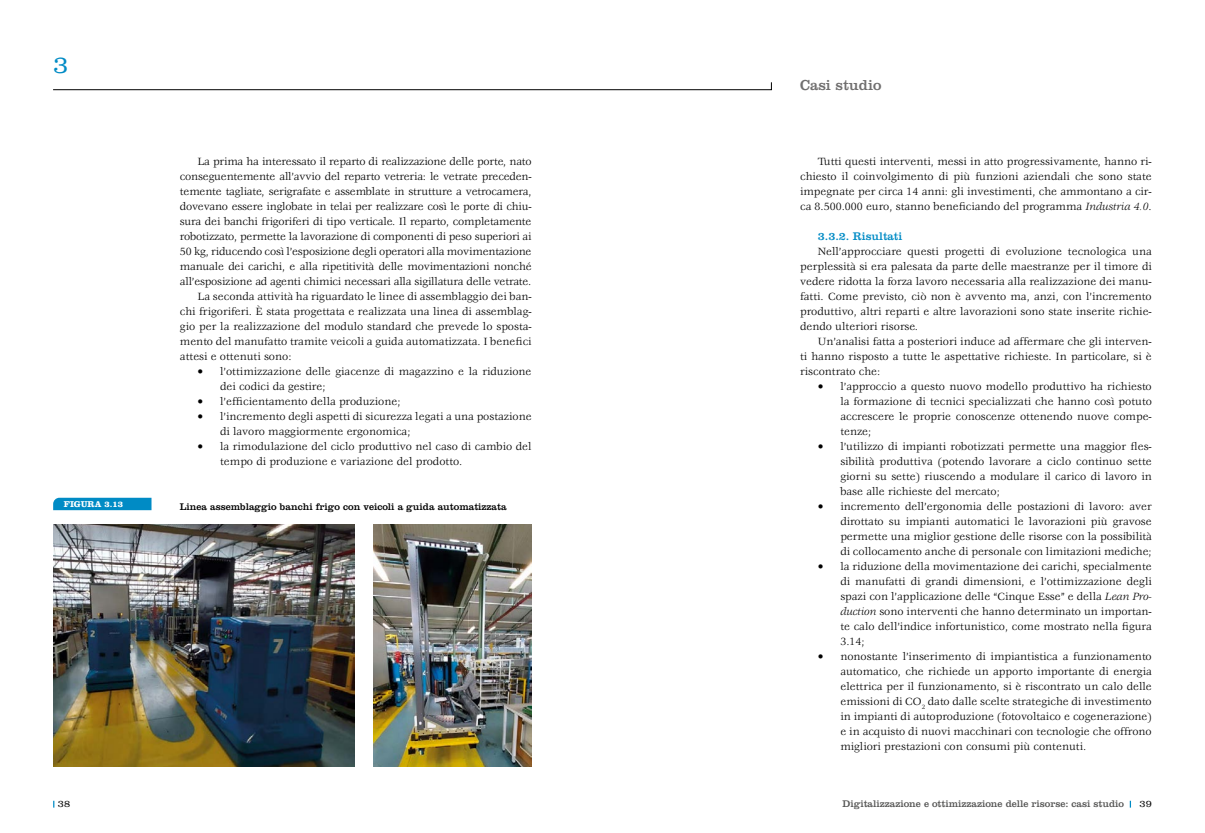
<style>
.page{position:relative;width:1205px;height:833px;background:#fff}
.page>*{position:absolute;margin:0;border:0;box-sizing:border-box;transform-origin:0 0}
.t1{font:300 25px "Clarendon LT Std";color:#008bc5}
.t2{font:15px "Clarendon LT Std";color:#706f6f}
.t3{font:11.5px/15px "Veljovic Std";color:#000;text-align:justify}
.t4{font:11.5px "Clarendon LT Std";color:#008bc5}
.t5{font:10px "Clarendon LT Std";color:#000}
.t6{font:10px "Clarendon LT Std";color:#575756}
.t7{font:300 10px "Clarendon LT Std";color:#000}
.t8{font:700 8.75px "Clarendon LT Std";color:#fff}
.s1{font-style:italic}
</style>
<div class="page">
<svg style="left:53px;top:82px;width:719px;height:8px"></svg>
<img style="left:374px;top:524px;width:157px;height:242px">
<img style="left:54px;top:524px;width:301px;height:242px">
<svg style="left:53px;top:498px;width:98px;height:12px"></svg>
<h1 class="t1" style="left:53px;top:50px;width:17px">3</h1>
<p class="t8" style="left:64px;top:498px;width:61px">FIGURA 3.13</p>
<p class="t3" style="left:198px;top:154px;width:335px">La prima ha interessato il reparto di realizzazione delle porte, nato</p>
<p class="t3" style="left:180px;top:169px;width:353px">conseguentemente all’avvio del reparto vetreria: le vetrate preceden-</p>
<p class="t3" style="left:180px;top:184px;width:353px">temente tagliate, serigrafate e assemblate in strutture a vetrocamera,</p>
<p class="t3" style="left:180px;top:199px;width:353px">dovevano essere inglobate in telai per realizzare così le porte di chiu-</p>
<p class="t3" style="left:180px;top:214px;width:353px">sura dei banchi frigoriferi di tipo verticale. Il reparto, completamente</p>
<p class="t3" style="left:180px;top:229px;width:353px">robotizzato, permette la lavorazione di componenti di peso superiori ai</p>
<p class="t3" style="left:180px;top:244px;width:353px">50 kg, riducendo così l’esposizione degli operatori alla movimentazione</p>
<p class="t3" style="left:180px;top:259px;width:353px">manuale dei carichi, e alla ripetitività delle movimentazioni nonché</p>
<p class="t3" style="left:180px;top:274px;width:353px">all’esposizione ad agenti chimici necessari alla sigillatura delle vetrate.</p>
<p class="t3" style="left:198px;top:289px;width:335px">La seconda attività ha riguardato le linee di assemblaggio dei ban-</p>
<p class="t3" style="left:180px;top:304px;width:353px">chi frigoriferi. È stata progettata e realizzata una linea di assemblag-</p>
<p class="t3" style="left:180px;top:319px;width:353px">gio per la realizzazione del modulo standard che prevede lo sposta-</p>
<p class="t3" style="left:180px;top:334px;width:353px">mento del manufatto tramite veicoli a guida automatizzata. I benefici</p>
<p class="t3" style="left:180px;top:349px;width:113px">attesi e ottenuti sono:</p>
<p class="t3" style="left:220px;top:364px;width:313px;text-indent:-23px">• l’ottimizzazione delle giacenze di magazzino e la riduzione dei codici da gestire;</p>
<p class="t3" style="left:198px;top:394px;width:204px">• l’efficientamento della produzione;</p>
<p class="t3" style="left:220px;top:409px;width:313px;text-indent:-23px">• l’incremento degli aspetti di sicurezza legati a una postazione di lavoro maggiormente ergonomica;</p>
<p class="t3" style="left:220px;top:439px;width:313px;text-indent:-23px">• la rimodulazione del ciclo produttivo nel caso di cambio del tempo di produzione e variazione del prodotto.</p>
<p class="t5" style="left:180px;top:501px;width:328px">Linea assemblaggio banchi frigo con veicoli a guida automatizzata</p>
<p class="t7" style="left:58px;top:797px;width:14px">38</p>
<h2 class="t2" style="left:800px;top:76px;width:83px">Casi studio</h2>
<p class="t3" style="left:800px;top:154px;width:353px;text-indent:18px">Tutti questi interventi, messi in atto progressivamente, hanno ri&shy;chiesto il coinvolgimento di più funzioni aziendali che sono state impegnate per circa 14 anni: gli investimenti, che ammontano a cir&shy;ca 8.500.000 euro, stanno beneficiando del programma <span class="s1">Industria 4.0</span>.</p>
<p class="t4" style="left:818px;top:229px;width:86px">3.3.2. Risultati</p>
<p class="t3" style="left:800px;top:244px;width:353px;text-indent:18px">Nell’approcciare questi progetti di evoluzione tecnologica una perplessità si era palesata da parte delle maestranze per il timore di vedere ridotta la forza lavoro necessaria alla realizzazione dei manu&shy;fatti. Come previsto, ciò non è avvento ma, anzi, con l’incremento produttivo, altri reparti e altre lavorazioni sono state inserite richie&shy;dendo ulteriori risorse.</p>
<p class="t3" style="left:800px;top:334px;width:353px;text-indent:18px">Un’analisi fatta a posteriori induce ad affermare che gli interven&shy;ti hanno risposto a tutte le aspettative richieste. In particolare, si è riscontrato che:</p>
<p class="t3" style="left:840px;top:379px;width:313px;text-indent:-22px">• l’approccio a questo nuovo modello produttivo ha richiesto la formazione di tecnici specializzati che hanno così potuto accrescere le proprie conoscenze ottenendo nuove compe&shy;tenze;</p>
<p class="t3" style="left:840px;top:439px;width:313px;text-indent:-23px">• l’utilizzo di impianti robotizzati permette una maggior fles&shy;sibilità produttiva (potendo lavorare a ciclo continuo sette giorni su sette) riuscendo a modulare il carico di lavoro in base alle richieste del mercato;</p>
<p class="t3" style="left:840px;top:499px;width:313px;text-indent:-23px">• incremento dell’ergonomia delle postazioni di lavoro: aver dirottato su impianti automatici le lavorazioni più gravose permette una miglior gestione delle risorse con la possibilità di collocamento anche di personale con limitazioni mediche;</p>
<p class="t3" style="left:840px;top:559px;width:313px;text-indent:-23px">• la riduzione della movimentazione dei carichi, specialmente di manufatti di grandi dimensioni, e l’ottimizzazione degli spazi con l’applicazione delle “Cinque Esse” e della <span class="s1">Lean Pro&shy;duction</span> sono interventi che hanno determinato un importan&shy;te calo dell’indice infortunistico, come mostrato nella figura 3.14;</p>
<p class="t3" style="left:840px;top:649px;width:313px;text-indent:-23px">• nonostante l’inserimento di impiantistica a funzionamento automatico, che richiede un apporto importante di energia elettrica per il funzionamento, si è riscontrato un calo delle emissioni di CO<sub>2</sub> dato dalle scelte strategiche di investimento in impianti di autoproduzione (fotovoltaico e cogenerazione) e in acquisto di nuovi macchinari con tecnologie che offrono migliori prestazioni con consumi più contenuti.</p>
<p class="t6" style="left:842px;top:797px;width:283px">Digitalizzazione e ottimizzazione delle risorse: casi studio</p>
<p class="t7" style="left:1139px;top:797px;width:14px">39</p>
</div>
